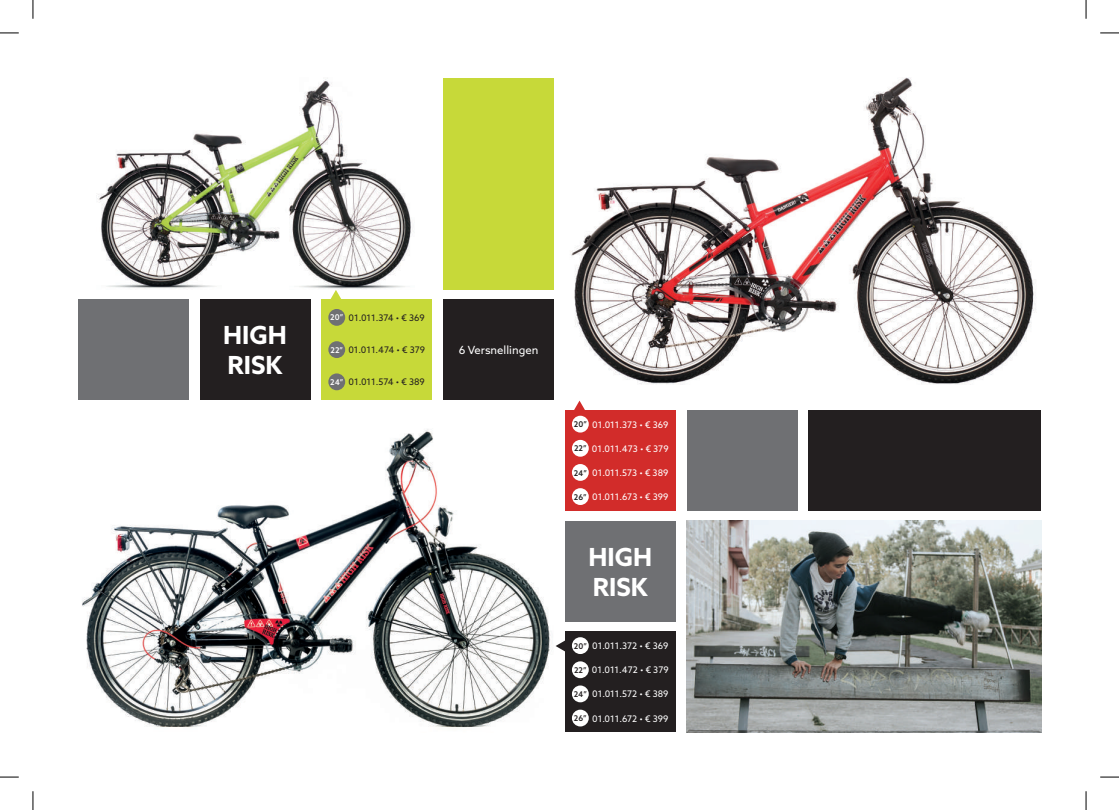
<style>
.page{position:relative;width:1119px;height:810px;background:#fff}
.page>*{position:absolute;margin:0;border:0;box-sizing:border-box;transform-origin:0 0}
.t1{font:700 25px/30px "Azo Sans";color:#fff}
.t2{font:11.25px "Azo Sans";color:#fff}
.t3{font:9px "Azo Sans";color:#fff}
.t4{font:9px "Azo Sans";color:#231f20}
.s1{font-weight:500;font-size:7.88px;color:#fff}
.s2{font-weight:500;font-size:7.88px;color:#231f20}
</style>
<div class="page">
<div style="left:565px;top:410px;width:110px;height:101px;background:#d22c2a"></div>
<div style="left:686px;top:410px;width:111px;height:101px;background:#6f7073"></div>
<div style="left:443px;top:78px;width:110px;height:211px;background:#c7d939"></div>
<div style="left:443px;top:299px;width:110px;height:101px;background:#231f20"></div>
<div style="left:808px;top:410px;width:232px;height:101px;background:#231f20"></div>
<div style="left:565px;top:521px;width:110px;height:100px;background:#6f7073"></div>
<div style="left:565px;top:632px;width:110px;height:100px;background:#231f20"></div>
<img style="left:96px;top:78px;width:315px;height:211px">
<img style="left:571px;top:78px;width:465px;height:307px">
<img style="left:82px;top:429px;width:469px;height:299px">
<svg style="left:574px;top:401px;width:11px;height:9px"></svg>
<svg style="left:555px;top:640px;width:10px;height:11px"></svg>
<svg style="left:330px;top:290px;width:11px;height:9px"></svg>
<div style="left:321px;top:299px;width:111px;height:101px;background:#c7d939"></div>
<div style="left:200px;top:299px;width:110px;height:101px;background:#231f20"></div>
<div style="left:78px;top:299px;width:110px;height:101px;background:#6f7073"></div>
<div style="left:328px;top:309px;width:17px;height:17px;background:#6f7073;border-radius:50%"></div>
<div style="left:328px;top:341px;width:17px;height:17px;background:#6f7073;border-radius:50%"></div>
<div style="left:328px;top:373px;width:17px;height:17px;background:#6f7073;border-radius:50%"></div>
<img style="left:686px;top:521px;width:354px;height:211px">
<div style="left:572px;top:416px;width:16px;height:17px;background:#fff;border-radius:50%"></div>
<div style="left:572px;top:440px;width:16px;height:17px;background:#fff;border-radius:50%"></div>
<div style="left:572px;top:488px;width:16px;height:17px;background:#fff;border-radius:50%"></div>
<div style="left:572px;top:464px;width:16px;height:17px;background:#fff;border-radius:50%"></div>
<div style="left:572px;top:637px;width:16px;height:17px;background:#fff;border-radius:50%"></div>
<div style="left:572px;top:661px;width:16px;height:17px;background:#fff;border-radius:50%"></div>
<div style="left:572px;top:710px;width:16px;height:16px;background:#fff;border-radius:50%"></div>
<div style="left:572px;top:685px;width:16px;height:17px;background:#fff;border-radius:50%"></div>
<svg style="left:0;top:32px;width:19px;height:2px"></svg>
<svg style="left:1100px;top:32px;width:18px;height:2px"></svg>
<svg style="left:0;top:776px;width:19px;height:2px"></svg>
<svg style="left:1100px;top:776px;width:18px;height:2px"></svg>
<svg style="left:32px;top:0;width:2px;height:19px"></svg>
<svg style="left:32px;top:791px;width:2px;height:19px"></svg>
<svg style="left:1085px;top:0;width:1px;height:19px"></svg>
<svg style="left:1085px;top:791px;width:1px;height:19px"></svg>
<h1 class="t1" style="left:223px;top:320px;width:65px">HIGH<br>RISK</h1>
<p class="t4" style="left:330px;top:312px;width:96px"><span class="s1">20”</span> 01.011.374 • € 369</p>
<p class="t4" style="left:330px;top:344px;width:96px"><span class="s1">22”</span> 01.011.474 • € 379</p>
<p class="t4" style="left:330px;top:376px;width:96px"><span class="s1">24”</span> 01.011.574 • € 389</p>
<p class="t2" style="left:458px;top:343px;width:81px">6 Versnellingen</p>
<p class="t3" style="left:573px;top:419px;width:96px"><span class="s2">20”</span> 01.011.373 • € 369</p>
<p class="t3" style="left:574px;top:443px;width:96px"><span class="s2">22”</span> 01.011.473 • € 379</p>
<p class="t3" style="left:573px;top:467px;width:96px"><span class="s2">24”</span> 01.011.573 • € 389</p>
<p class="t3" style="left:573px;top:491px;width:96px"><span class="s2">26”</span> 01.011.673 • € 399</p>
<h1 class="t1" style="left:588px;top:541px;width:65px">HIGH<br>RISK</h1>
<p class="t3" style="left:573px;top:640px;width:96px"><span class="s2">20”</span> 01.011.372 • € 369</p>
<p class="t3" style="left:574px;top:664px;width:96px"><span class="s2">22”</span> 01.011.472 • € 379</p>
<p class="t3" style="left:573px;top:688px;width:96px"><span class="s2">24”</span> 01.011.572 • € 389</p>
<p class="t3" style="left:573px;top:712px;width:96px"><span class="s2">26”</span> 01.011.672 • € 399</p>
</div>
